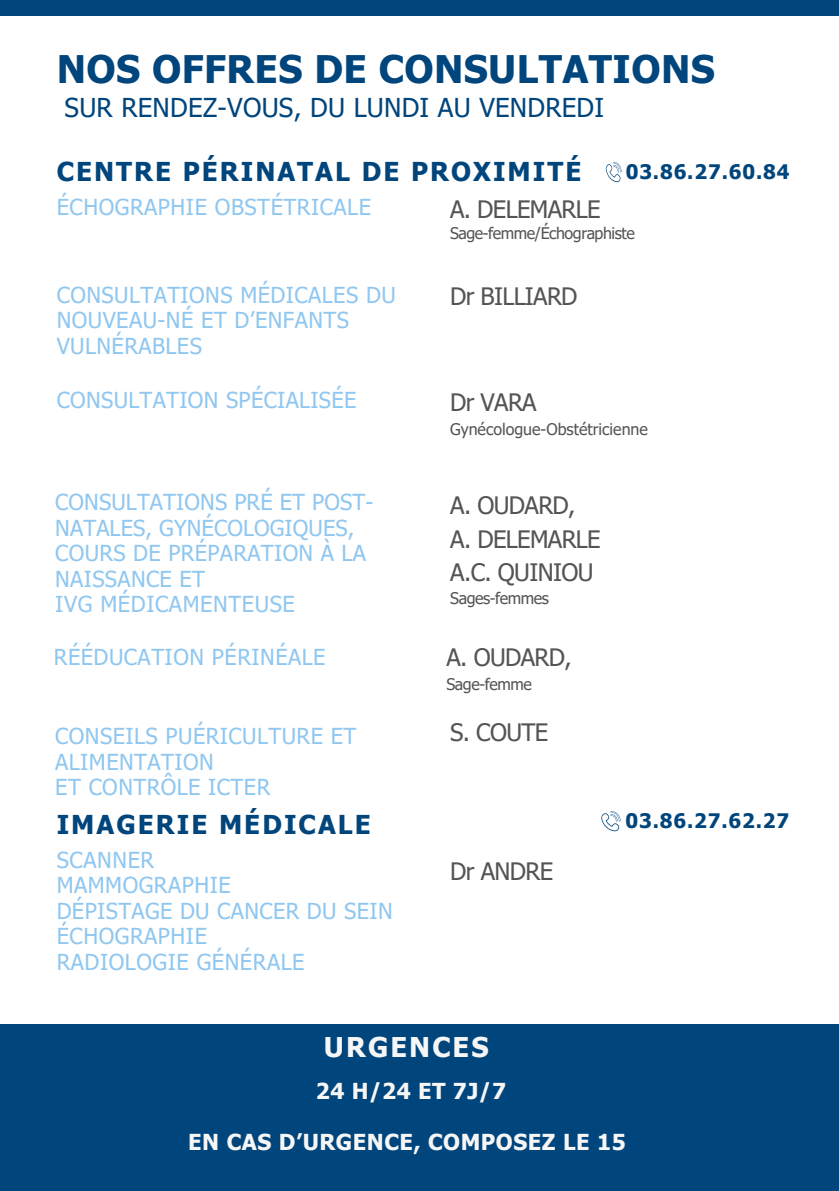
<style>
.page{position:relative;width:839px;height:1191px;background:#fff}
.page>*{position:absolute;margin:0;border:0;box-sizing:border-box;transform-origin:0 0}
.t1{font:700 38px "Tahoma";letter-spacing:.01em;color:#00457c}
.t2{font:700 27.2px "Tahoma";letter-spacing:.08em;color:#f6f6f6}
.t3{font:700 26px "Tahoma";letter-spacing:.08em;color:#00457c}
.t4{font:26px "Tahoma";letter-spacing:.01em;color:#00457c}
.t5{font:24px/33.4px "Tahoma";letter-spacing:-.025em;color:#545453}
.t6{font:22px/25.6px "Tahoma";letter-spacing:.02em;color:#90c7f0}
.t7{font:700 22px "Tahoma";letter-spacing:.025em;color:#f6f6f6}
.t8{font:700 20px "Tahoma";letter-spacing:.045em;color:#00457c}
.t9{font:16px "Tahoma";letter-spacing:-.025em;color:#545453}
.t10{font:16px "Tahoma";color:#545453}
</style>
<div class="page">
<div style="left:0;top:0;width:838px;height:15px;background:#00457c"></div>
<div style="left:0;top:1024px;width:838px;height:167px;background:#00457c"></div>
<svg style="left:601px;top:811px;width:19px;height:20px"></svg>
<svg style="left:605px;top:162px;width:16px;height:20px"></svg>
<p class="t1" style="left:57px;top:45px;width:659px">NOS OFFRES DE CONSULTATIONS</p>
<p class="t4" style="left:65px;top:91px;width:541px">SUR RENDEZ-VOUS, DU LUNDI AU VENDREDI</p>
<h2 class="t3" style="left:57px;top:155px;width:526px">CENTRE PÉRINATAL DE PROXIMITÉ</h2>
<h5 class="t8" style="left:625px;top:159px;width:165px">03.86.27.60.84</h5>
<h5 class="t6" style="left:57px;top:193px;width:316px">ÉCHOGRAPHIE OBSTÉTRICALE</h5>
<h5 class="t6" style="left:57px;top:281px;width:340px">CONSULTATIONS MÉDICALES DU<br>NOUVEAU-NÉ ET D’ENFANTS<br>VULNÉRABLES</h5>
<p class="t6" style="left:57px;top:386px;width:301px">CONSULTATION SPÉCIALISÉE</p>
<p class="t6" style="left:55px;top:489px;width:319px">CONSULTATIONS PRÉ ET POST-<br>NATALES, GYNÉCOLOGIQUES,<br>COURS DE PRÉPARATION À LA<br>NAISSANCE ET<br>IVG MÉDICAMENTEUSE</p>
<h4 class="t6" style="left:54px;top:644px;width:273px">RÉÉDUCATION PÉRINÉALE</h4>
<h5 class="t6" style="left:55px;top:723px;width:302px">CONSEILS PUÉRICULTURE ET<br>ALIMENTATION<br>ET CONTRÔLE ICTER</h5>
<h1 class="t3" style="left:57px;top:808px;width:315px">IMAGERIE MÉDICALE</h1>
<p class="t6" style="left:57px;top:846px;width:337px">SCANNER<br>MAMMOGRAPHIE<br>DÉPISTAGE DU CANCER DU SEIN<br>ÉCHOGRAPHIE<br>RADIOLOGIE GÉNÉRALE</p>
<p class="t5" style="left:450px;top:192px;width:152px">A. DELEMARLE</p>
<p class="t9" style="left:450px;top:223px;width:186px">Sage-femme/Échographiste</p>
<h5 class="t5" style="left:450px;top:279px;width:129px">Dr BILLIARD</h5>
<h5 class="t5" style="left:450px;top:385px;width:88px">Dr VARA</h5>
<h2 class="t10" style="left:450px;top:419px;width:199px">Gynécologue-Obstétricienne</h2>
<h2 class="t5" style="left:450px;top:488px;width:152px">A. OUDARD,<br>A. DELEMARLE<br>A.C. QUINIOU</h2>
<h4 class="t9" style="left:450px;top:588px;width:100px">Sages-femmes</h4>
<h5 class="t5" style="left:446px;top:640px;width:127px">A. OUDARD,</h5>
<h6 class="t9" style="left:446px;top:674px;width:87px">Sage-femme</h6>
<h5 class="t5" style="left:450px;top:715px;width:100px">S. COUTE</h5>
<p class="t5" style="left:450px;top:854px;width:104px">Dr ANDRE</p>
<h5 class="t8" style="left:625px;top:808px;width:165px">03.86.27.62.27</h5>
<h3 class="t2" style="left:324px;top:1030px;width:166px">URGENCES</h3>
<h6 class="t7" style="left:316px;top:1077px;width:191px">24 H/24 ET 7J/7</h6>
<p class="t7" style="left:188px;top:1128px;width:439px">EN CAS D’URGENCE, COMPOSEZ LE 15</p>
</div>
